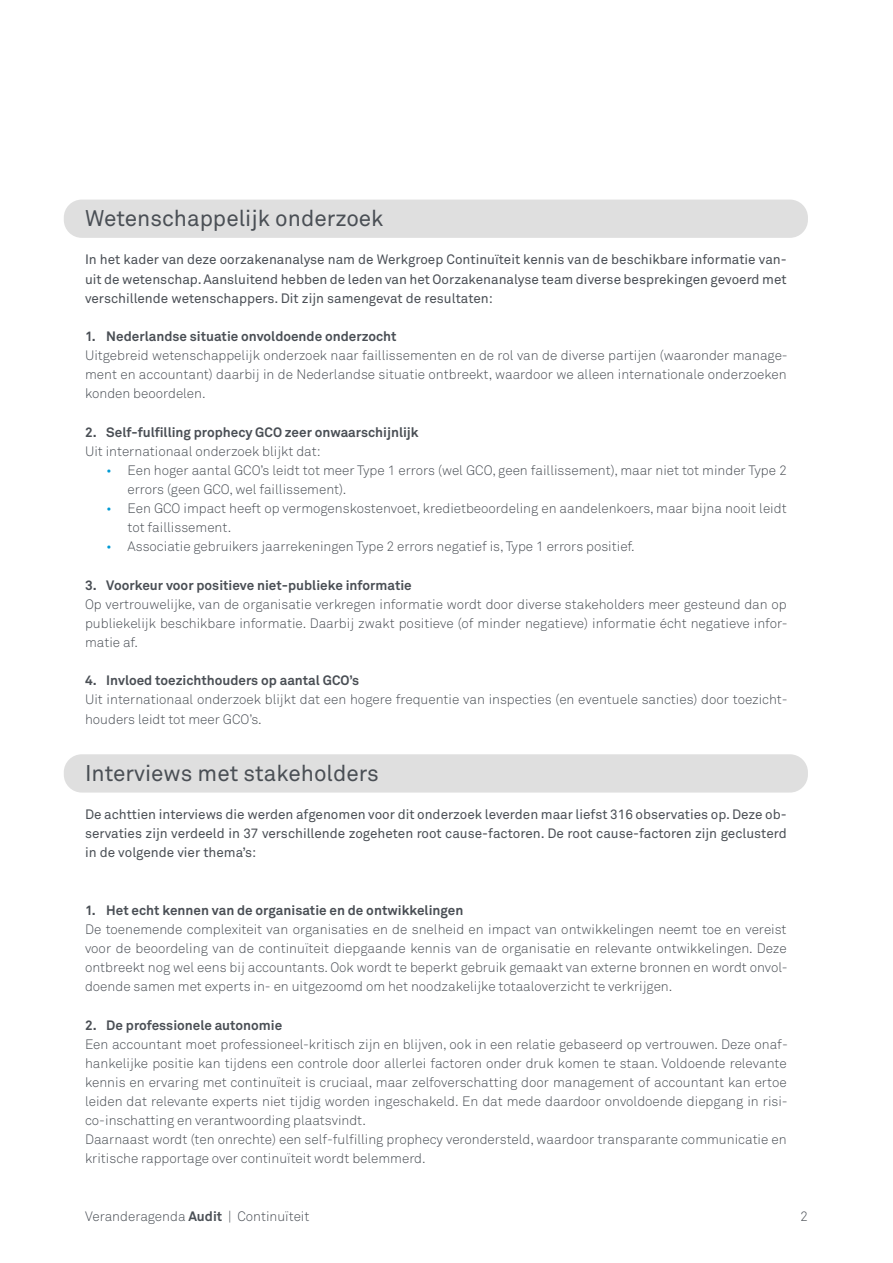
<style>
.page{position:relative;width:893px;height:1263px;background:#fff}
.page>*{position:absolute;margin:0;border:0;box-sizing:border-box;transform-origin:0 0}
.t1{font:22.5px "Akkurat";color:#4a4f55}
.t2{font:300 13.5px/19.2px "Akkurat";color:#4a4f55}
.t3{font:13.5px/19.2px "Akkurat";color:#4a4f55;text-align:justify}
.t4{font:700 13.5px "Akkurat";color:#4a4f55}
.s1{color:#009ad4}
.s2{font-weight:700}
</style>
<div class="page">
<div style="left:64px;top:200px;width:744px;height:38px;background:#dfdfdf;border-radius:18px"></div>
<div style="left:64px;top:754px;width:744px;height:38px;background:#dfdfdf;border-radius:18px"></div>
<h1 class="t1" style="left:85px;top:205px;width:300px">Wetenschappelijk onderzoek</h1>
<p class="t3" style="left:85px;top:250px;width:703px">In het kader van deze oorzakenanalyse nam de Werkgroep Continuïteit kennis van de beschikbare informatie van&shy;uit de wetenschap. Aansluitend hebben de leden van het Oorzakenanalyse team diverse besprekingen gevoerd met verschillende wetenschappers. Dit zijn samengevat de resultaten:</p>
<p class="t4" style="left:85px;top:328px;width:313px">1. Nederlandse situatie onvoldoende onderzocht</p>
<p class="t2" style="left:85px;top:345px;width:704px;text-align:justify">Uitgebreid wetenschappelijk onderzoek naar faillissementen en de rol van de diverse partijen (waaronder manage&shy;ment en accountant) daarbij in de Nederlandse situatie ontbreekt, waardoor we alleen internationale onderzoeken konden beoordelen.</p>
<p class="t4" style="left:85px;top:423px;width:335px">2. Self-fulfilling prophecy GCO zeer onwaarschijnlijk</p>
<p class="t2" style="left:85px;top:441px;width:237px">Uit internationaal onderzoek blijkt dat:</p>
<p class="t2" style="left:128px;top:460px;width:661px;text-indent:-21px"><span class="s1">•</span> Een hoger aantal GCO’s leidt tot meer Type 1 errors (wel GCO, geen faillissement), maar niet tot minder Type 2 errors (geen GCO, wel faillissement).</p>
<p class="t2" style="left:128px;top:498px;width:661px;text-indent:-21px"><span class="s1">•</span> Een GCO impact heeft op vermogenskostenvoet, kredietbeoordeling en aandelenkoers, maar bijna nooit leidt tot faillissement.</p>
<p class="t2" style="left:106px;top:537px;width:530px"><span class="s1">•</span> Associatie gebruikers jaarrekeningen Type 2 errors negatief is, Type 1 errors positief.</p>
<p class="t4" style="left:85px;top:576px;width:328px">3. Voorkeur voor positieve niet-publieke informatie</p>
<p class="t2" style="left:85px;top:594px;width:704px;text-align:justify">Op vertrouwelijke, van de organisatie verkregen informatie wordt door diverse stakeholders meer gesteund dan op publiekelijk beschikbare informatie. Daarbij zwakt positieve (of minder negatieve) informatie écht negatieve infor&shy;matie af.</p>
<p class="t4" style="left:85px;top:672px;width:276px">4. Invloed toezichthouders op aantal GCO’s</p>
<p class="t2" style="left:85px;top:690px;width:704px">Uit internationaal onderzoek blijkt dat een hogere frequentie van inspecties (en eventuele sancties) door toezicht&shy;houders leidt tot meer GCO’s.</p>
<h1 class="t1" style="left:85px;top:760px;width:295px">Interviews met stakeholders</h1>
<p class="t3" style="left:85px;top:805px;width:703px">De achttien interviews die werden afgenomen voor dit onderzoek leverden maar liefst 316 observaties op. Deze ob&shy;servaties zijn verdeeld in 37 verschillende zogeheten root cause-factoren. De root cause-factoren zijn geclusterd in de volgende vier thema’s:</p>
<p class="t4" style="left:85px;top:901px;width:380px">1. Het echt kennen van de organisatie en de ontwikkelingen</p>
<p class="t2" style="left:85px;top:919px;width:704px;text-align:justify">De toenemende complexiteit van organisaties en de snelheid en impact van ontwikkelingen neemt toe en vereist voor de beoordeling van de continuïteit diepgaande kennis van de organisatie en relevante ontwikkelingen. Deze ontbreekt nog wel eens bij accountants. Ook wordt te beperkt gebruik gemaakt van externe bronnen en wordt onvol&shy;doende samen met experts in- en uitgezoomd om het noodzakelijke totaaloverzicht te verkrijgen.</p>
<p class="t4" style="left:85px;top:1016px;width:199px">2. De professionele autonomie</p>
<p class="t2" style="left:85px;top:1034px;width:704px">Een accountant moet professioneel-kritisch zijn en blijven, ook in een relatie gebaseerd op vertrouwen. Deze onaf&shy;hankelijke positie kan tijdens een controle door allerlei factoren onder druk komen te staan. Voldoende relevante kennis en ervaring met continuïteit is cruciaal, maar zelfoverschatting door management of accountant kan ertoe leiden dat relevante experts niet tijdig worden ingeschakeld. En dat mede daardoor onvoldoende diepgang in risi&shy;co-inschatting en verantwoording plaatsvindt.<br>Daarnaast wordt (ten onrechte) een self-fulfilling prophecy verondersteld, waardoor transparante communicatie en kritische rapportage over continuïteit wordt belemmerd.</p>
<p class="t2" style="left:85px;top:1206px;width:226px">Veranderagenda <span class="s2">Audit</span> | Continuïteit</p>
<p class="t2" style="left:800px;top:1206px;width:9px">2</p>
</div>
